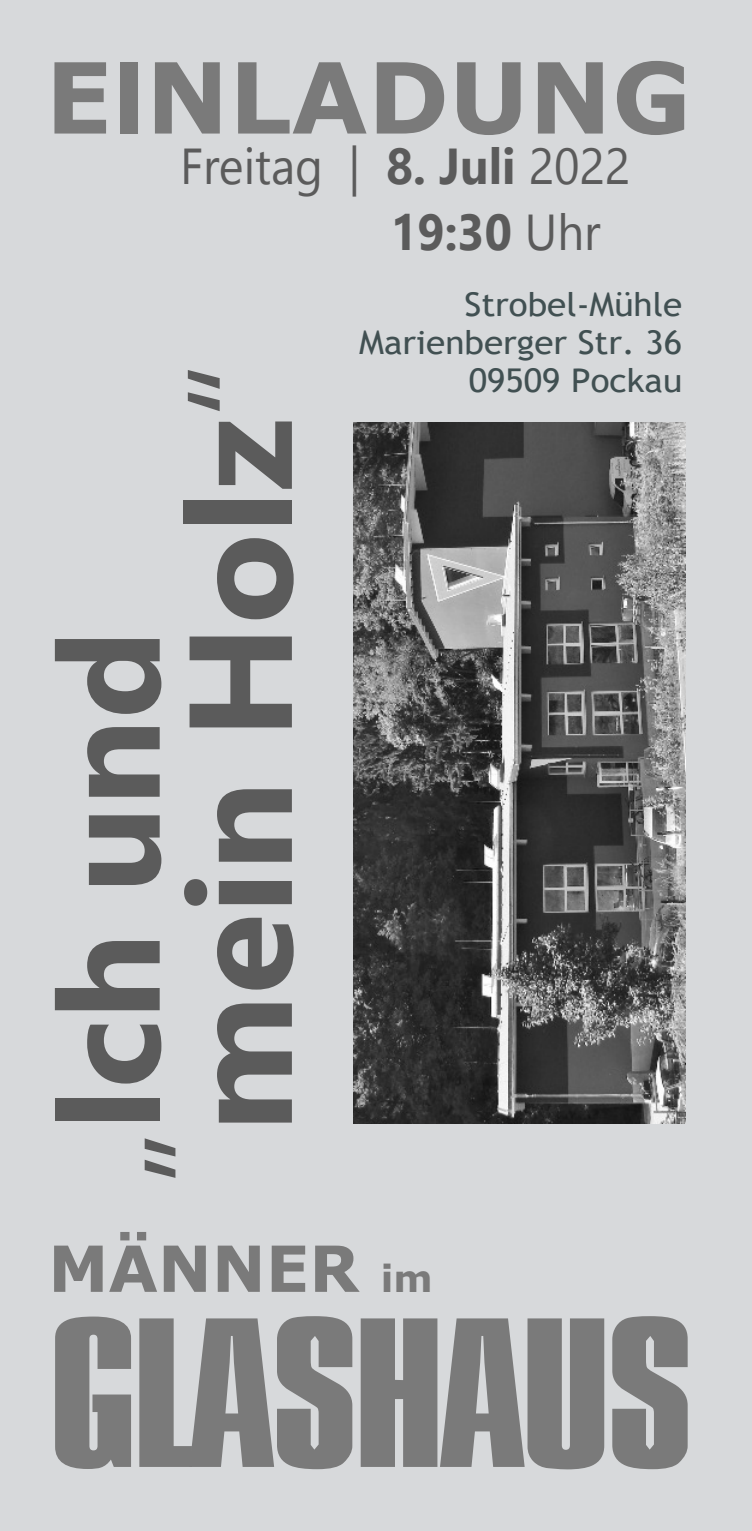
<style>
.page{position:relative;width:752px;height:1531px;background:#fff}
.page>*{position:absolute;margin:0;border:0;box-sizing:border-box;transform-origin:0 0}
.t1{font:206.25px "Plakette 4 SF";color:#7a7a7a}
.t2{font:700 146px "Gadugi";color:#5b5b5b}
.t3{font:700 141.5px "Gadugi";color:#5b5b5b}
.t4{font:700 98px "Verdana";color:#7a7a7a}
.t5{font:700 63.5px "Verdana";color:#7a7a7a}
.t6{font:50.5px/66.2px "Gadugi";color:#5b5b5b;scale:.94 1}
.t7{font:32.75px/38px "Trebuchet MS";color:#415052;text-align:right;scale:1.07 1}
.s1{font-weight:700}
.s2{font-weight:400}
.s3{font-size:37px}
</style>
<div class="page">
<div style="left:0;top:0;width:751px;height:1531px;background:#d7d9db"></div>
<img style="left:353px;top:423px;width:331px;height:701px">
<h3 class="t4" style="left:45px;top:59px;width:647px">ElNLADUNG</h3>
<h3 class="t6" style="left:390px;top:137px;width:257px;text-indent:-210px">Freitag | <span class="s1">8. Juli</span> 2022<br><span class="s1">19:30</span> Uhr</h3>
<h3 class="t3" style="left:57px;top:1184px;width:556px;rotate:-90deg"><span class="s2">„</span>lch und</h3>
<h2 class="t2" style="left:185px;top:1132px;width:771px;rotate:-90deg">mein Holz<span class="s2">“</span></h2>
<p class="t7" style="left:359px;top:288px;width:303px">Strobel-Mühle<br>Marienberger Str. 36<br>09509 Pockau</p>
<h3 class="t5" style="left:48px;top:1243px;width:386px">MÄNNER <span class="s3">im</span></h3>
<h1 class="t1" style="left:51px;top:1279px;width:641px">GLASHAUS</h1>
</div>
